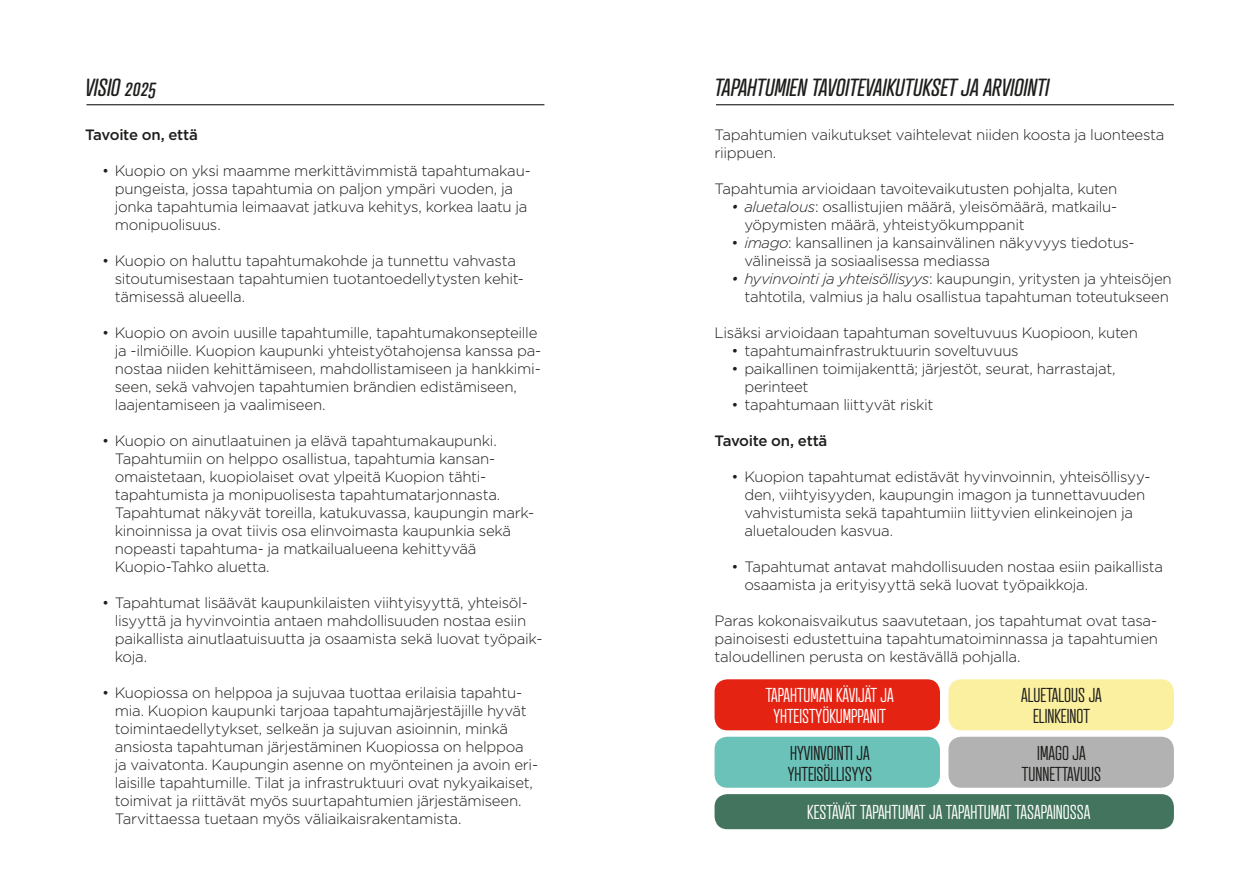
<style>
.page{position:relative;width:1259px;height:893px;background:#fff}
.page>*{position:absolute;margin:0;border:0;box-sizing:border-box;transform-origin:0 0}
.t1{font:italic 24px "Atrament Std";color:#1d1d1b}
.t2{font:300 19.5px "Atrament Std";color:#fff}
.t3{font:300 19.5px "Atrament Std";color:#1d1d1b}
.t4{font:300 15px/18px "Gotham";letter-spacing:-.02em;color:#1d1d1b}
.t5{font:500 15px "Gotham";letter-spacing:-.025em;color:#1d1d1b}
.s1{font-style:italic}
</style>
<div class="page">
<hr style="left:86px;top:104px;width:458px;height:1px;background:#1d1d1b">
<hr style="left:716px;top:104px;width:458px;height:1px;background:#1d1d1b">
<div style="left:714px;top:794px;width:460px;height:35px;background:#43745d;border-radius:13px"></div>
<div style="left:714px;top:679px;width:226px;height:51px;background:#e42313;border-radius:13px"></div>
<div style="left:948px;top:679px;width:226px;height:51px;background:#fbefa0;border-radius:13px"></div>
<div style="left:714px;top:737px;width:226px;height:51px;background:#6bc2b9;border-radius:13px"></div>
<div style="left:948px;top:737px;width:226px;height:51px;background:#b3b2b2;border-radius:13px"></div>
<p class="t1" style="left:85px;top:72px;width:73px">VISIO 2025</p>
<p class="t5" style="left:85px;top:124px;width:114px">Tavoite on, että</p>
<p class="t4" style="left:115px;top:161px;width:417px;text-indent:-13px">• Kuopio on yksi maamme merkittävimmistä tapahtumakau&shy;pungeista, jossa tapahtumia on paljon ympäri vuoden, ja jonka tapahtumia leimaavat jatkuva kehitys, korkea laatu ja monipuolisuus.</p>
<p class="t4" style="left:115px;top:251px;width:410px;text-indent:-13px">• Kuopio on haluttu tapahtumakohde ja tunnettu vahvasta sitoutumisestaan tapahtumien tuotantoedellytysten kehit&shy;tämisessä alueella.</p>
<p class="t4" style="left:115px;top:323px;width:428px;text-indent:-13px">• Kuopio on avoin uusille tapahtumille, tapahtumakonsepteille ja -ilmiöille. Kuopion kaupunki yhteistyötahojensa kanssa pa&shy;nostaa niiden kehittämiseen, mahdollistamiseen ja hankkimi&shy;seen, sekä vahvojen tapahtumien brändien edistämiseen, laajentamiseen ja vaalimiseen.</p>
<p class="t4" style="left:115px;top:431px;width:421px;text-indent:-13px">• Kuopio on ainutlaatuinen ja elävä tapahtumakaupunki.<br>Tapahtumiin on helppo osallistua, tapahtumia kansan&shy;omaistetaan, kuopiolaiset ovat ylpeitä Kuopion tähti&shy;tapahtumista ja monipuolisesta tapahtumatarjonnasta.<br>Tapahtumat näkyvät toreilla, katukuvassa, kaupungin mark&shy;kinoinnissa ja ovat tiivis osa elinvoimasta kaupunkia sekä nopeasti tapahtuma- ja matkailualueena kehittyvää Kuopio-Tahko aluetta.</p>
<p class="t4" style="left:115px;top:593px;width:427px;text-indent:-13px">• Tapahtumat lisäävät kaupunkilaisten viihtyisyyttä, yhteisöl&shy;lisyyttä ja hyvinvointia antaen mahdollisuuden nostaa esiin paikallista ainutlaatuisuutta ja osaamista sekä luovat työpaik&shy;koja.</p>
<p class="t4" style="left:115px;top:683px;width:423px;text-indent:-13px">• Kuopiossa on helppoa ja sujuvaa tuottaa erilaisia tapahtu&shy;mia. Kuopion kaupunki tarjoaa tapahtumajärjestäjille hyvät toimintaedellytykset, selkeän ja sujuvan asioinnin, minkä ansiosta tapahtuman järjestäminen Kuopiossa on helppoa ja vaivatonta. Kaupungin asenne on myönteinen ja avoin eri&shy;laisille tapahtumille. Tilat ja infrastruktuuri ovat nykyaikaiset, toimivat ja riittävät myös suurtapahtumien järjestämiseen.<br>Tarvittaessa tuetaan myös väliaikaisrakentamista.</p>
<p class="t1" style="left:714px;top:72px;width:336px">TAPAHTUMIEN TAVOITEVAIKUTUKSET JA ARVIOINTI</p>
<p class="t4" style="left:714px;top:125px;width:451px">Tapahtumien vaikutukset vaihtelevat niiden koosta ja luonteesta riippuen.</p>
<p class="t4" style="left:714px;top:179px;width:404px">Tapahtumia arvioidaan tavoitevaikutusten pohjalta, kuten</p>
<p class="t4" style="left:744px;top:197px;width:372px;text-indent:-13px"><span class="s1">• aluetalous</span>: osallistujien määrä, yleisömäärä, matkailu&shy;yöpymisten määrä, yhteistyökumppanit</p>
<p class="t4" style="left:744px;top:233px;width:390px;text-indent:-13px">• <span class="s1">imago</span>: kansallinen ja kansainvälinen näkyvyys tiedotus&shy;välineissä ja sosiaalisessa mediassa</p>
<p class="t4" style="left:731px;top:269px;width:442px;text-align:right"><span class="s1">• hyvinvointi ja yhteisöllisyys</span>: kaupungin, yritysten ja yhteisöjen tahtotila, valmius ja halu osallistua tapahtuman toteutukseen</p>
<p class="t4" style="left:714px;top:323px;width:425px">Lisäksi arvioidaan tapahtuman soveltuvuus Kuopioon, kuten</p>
<p class="t4" style="left:731px;top:341px;width:288px">• tapahtumainfrastruktuurin soveltuvuus</p>
<p class="t4" style="left:744px;top:359px;width:373px;text-indent:-13px">• paikallinen toimijakenttä; järjestöt, seurat, harrastajat, perinteet</p>
<p class="t4" style="left:731px;top:395px;width:203px">• tapahtumaan liittyvät riskit</p>
<p class="t5" style="left:714px;top:430px;width:114px">Tavoite on, että</p>
<p class="t4" style="left:744px;top:467px;width:406px;text-indent:-13px">• Kuopion tapahtumat edistävät hyvinvoinnin, yhteisöllisyy&shy;den, viihtyisyyden, kaupungin imagon ja tunnettavuuden vahvistumista sekä tapahtumiin liittyvien elinkeinojen ja aluetalouden kasvua.</p>
<p class="t4" style="left:744px;top:557px;width:420px;text-indent:-13px">• Tapahtumat antavat mahdollisuuden nostaa esiin paikallista osaamista ja erityisyyttä sekä luovat työpaikkoja.</p>
<p class="t4" style="left:714px;top:611px;width:445px;text-align:justify">Paras kokonaisvaikutus saavutetaan, jos tapahtumat ovat tasa&shy;painoisesti edustettuina tapahtumatoiminnassa ja tapahtumien taloudellinen perusta on kestävällä pohjalla.</p>
<p class="t2" style="left:765px;top:683px;width:130px">TAPAHTUMAN KÄVIJÄT JA</p>
<p class="t2" style="left:773px;top:704px;width:114px">YHTEISTYÖKUMPPANIT</p>
<p class="t3" style="left:1021px;top:683px;width:82px">ALUETALOUS JA</p>
<p class="t3" style="left:1033px;top:704px;width:58px">ELINKEINOT</p>
<p class="t3" style="left:1037px;top:741px;width:50px">IMAGO JA</p>
<p class="t3" style="left:1022px;top:762px;width:81px">TUNNETTAVUUS</p>
<p class="t3" style="left:790px;top:741px;width:81px">HYVINVOINTI JA</p>
<p class="t3" style="left:788px;top:762px;width:86px">YHTEISÖLLISYYS</p>
<p class="t2" style="left:807px;top:800px;width:285px">KESTÄVÄT TAPAHTUMAT JA TAPAHTUMAT TASAPAINOSSA</p>
</div>
